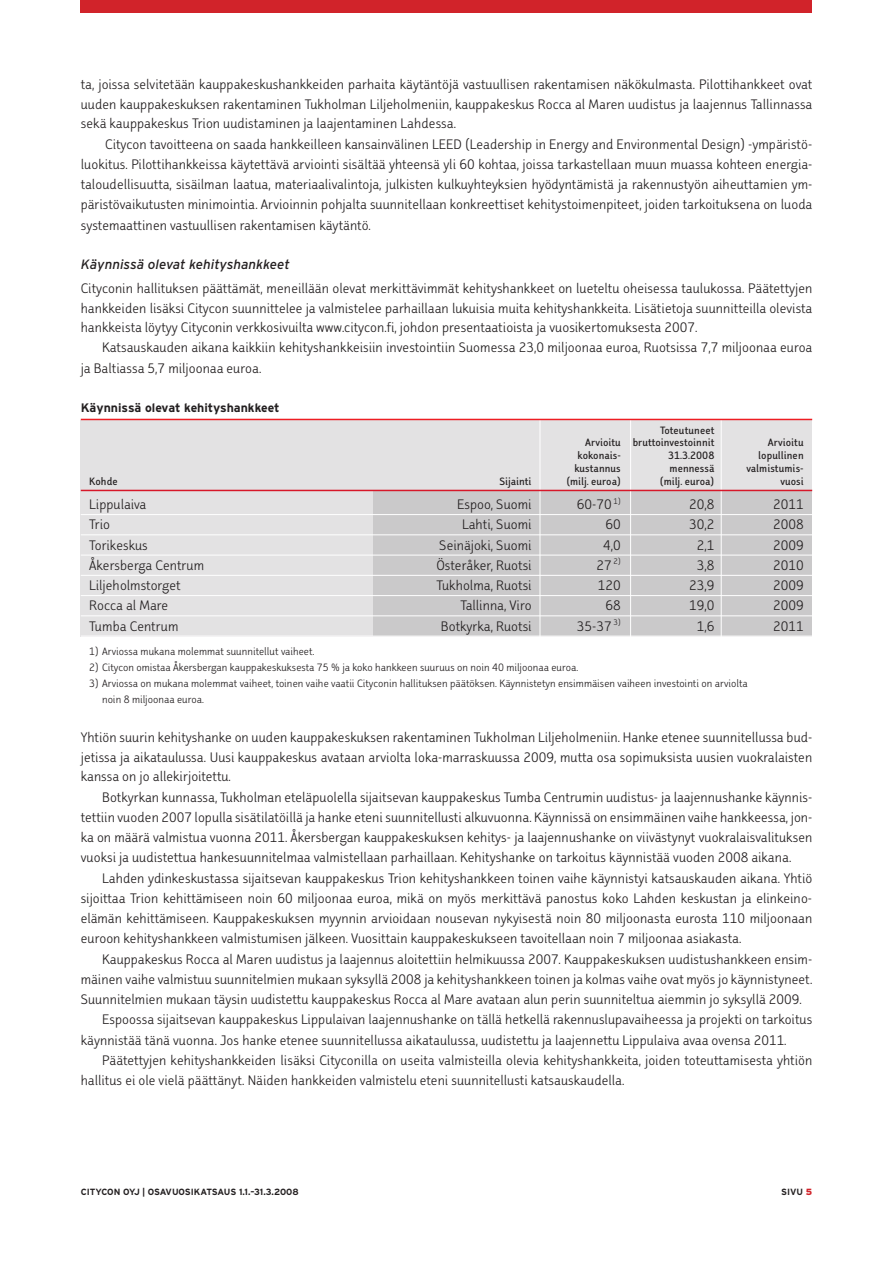
<style>
.page{position:relative;width:893px;height:1263px;background:#fff}
.page>*{position:absolute;margin:0;border:0;box-sizing:border-box;transform-origin:0 0}
.t1{font:16.5px/20.2px "Faceplate Sans A Gauge";color:#231f20;text-align:justify}
.t2{font:italic 13.5px "Interstate";color:#231f20}
.t3{font:12.75px/15.8px "Faceplate Sans A Gauge";color:#231f20}
.t4{font:12.75px/12.8px "Faceplate Sans C Gauge";color:#231f20;text-align:right}
.t5{font:700 12.3px "Interstate";color:#231f20}
.t6{font:700 9px "Interstate";color:#231f20}
.s1{font-weight:900;color:#d1232a}
</style>
<div class="page">
<div style="left:81px;top:0;width:731px;height:13px;background:#d1232a"></div>
<div style="left:81px;top:420px;width:731px;height:216px;background:#e3e2e3"></div>
<div style="left:373px;top:490px;width:439px;height:146px;background:#cac9ca"></div>
<hr style="left:540px;top:396px;width:1px;height:244px;background:#fff">
<hr style="left:630px;top:398px;width:1px;height:240px;background:#fff">
<hr style="left:721px;top:389px;width:1px;height:257px;background:#fff">
<hr style="left:81px;top:419px;width:731px;height:1px;background:#ee1d23">
<hr style="left:81px;top:490px;width:731px;height:1px;background:#d71729">
<hr style="left:81px;top:514px;width:731px;height:1px;background:#fff">
<hr style="left:81px;top:534px;width:731px;height:1px;background:#fff">
<hr style="left:81px;top:555px;width:731px;height:1px;background:#fff">
<hr style="left:81px;top:575px;width:731px;height:1px;background:#fff">
<hr style="left:81px;top:595px;width:731px;height:1px;background:#fff">
<hr style="left:81px;top:615px;width:731px;height:1px;background:#fff">
<p class="t1" style="left:81px;top:75px;width:733px;line-height:19.5px">ta, joissa selvitetään kauppakeskushankkeiden parhaita käytäntöjä vastuullisen rakentamisen näkökulmasta. Pilottihankkeet ovat uuden kauppakeskuksen rakentaminen Tukholman Liljeholmeniin, kauppakeskus Rocca al Maren uudistus ja laajennus Tallinnassa sekä kauppakeskus Trion uudistaminen ja laajentaminen Lahdessa.</p>
<p class="t1" style="left:81px;top:134px;width:733px;text-indent:24px">Citycon tavoitteena on saada hankkeilleen kansainvälinen LEED (Leadership in Energy and Environmental Design) -ympäristö&shy;luokitus. Pilottihankkeissa käytettävä arviointi sisältää yhteensä yli 60 kohtaa, joissa tarkastellaan muun muassa kohteen energia&shy;taloudellisuutta, sisäilman laatua, materiaalivalintoja, julkisten kulkuyhteyksien hyödyntämistä ja rakennustyön aiheuttamien ym&shy;päristövaikutusten minimointia. Arvioinnin pohjalta suunnitellaan konkreettiset kehitystoimenpiteet, joiden tarkoituksena on luoda systemaattinen vastuullisen rakentamisen käytäntö.</p>
<p class="t2" style="left:81px;top:257px;width:211px">Käynnissä olevat kehityshankkeet</p>
<p class="t1" style="left:81px;top:279px;width:733px;line-height:19.5px">Cityconin hallituksen päättämät, meneillään olevat merkittävimmät kehityshankkeet on lueteltu oheisessa taulukossa. Päätettyjen hankkeiden lisäksi Citycon suunnittelee ja valmistelee parhaillaan lukuisia muita kehityshankkeita. Lisätietoja suunnitteilla olevista hankkeista löytyy Cityconin verkkosivuilta www.citycon.fi, johdon presentaatioista ja vuosikertomuksesta 2007.</p>
<p class="t1" style="left:81px;top:337px;width:733px;text-indent:21px">Katsauskauden aikana kaikkiin kehityshankkeisiin investointiin Suomessa 23,0 miljoonaa euroa, Ruotsissa 7,7 miljoonaa euroa ja Baltiassa 5,7 miljoonaa euroa.</p>
<p class="t5" style="left:81px;top:401px;width:200px">Käynnissä olevat kehityshankkeet</p>
<p class="t4" style="left:585px;top:423px;width:131px">Toteutuneet<br>Arvioitu bruttoinvestoinnit</p>
<p class="t4" style="left:768px;top:436px;width:37px">Arvioitu</p>
<p class="t4" style="left:577px;top:449px;width:45px">kokonais-</p>
<p class="t4" style="left:668px;top:449px;width:48px">31.3.2008</p>
<p class="t4" style="left:758px;top:449px;width:47px">lopullinen</p>
<p class="t4" style="left:574px;top:462px;width:48px">kustannus</p>
<p class="t4" style="left:669px;top:462px;width:46px">mennessä</p>
<p class="t4" style="left:746px;top:462px;width:59px">valmistumis-</p>
<p class="t4" style="left:89px;top:474px;width:30px">Kohde</p>
<p class="t4" style="left:499px;top:474px;width:34px">Sijainti</p>
<p class="t4" style="left:566px;top:474px;width:56px">(milj. euroa)</p>
<p class="t4" style="left:660px;top:474px;width:56px">(milj. euroa)</p>
<p class="t4" style="left:780px;top:474px;width:25px">vuosi</p>
<p class="t1" style="left:89px;top:494px;width:59px">Lippulaiva</p>
<p class="t1" style="left:457px;top:494px;width:76px">Espoo, Suomi</p>
<p class="t1" style="left:577px;top:494px;width:45px">60-70 <sup>1)</sup></p>
<p class="t1" style="left:689px;top:494px;width:27px">20,8</p>
<p class="t1" style="left:773px;top:494px;width:32px">2011</p>
<p class="t1" style="left:89px;top:514px;width:22px">Trio</p>
<p class="t1" style="left:462px;top:514px;width:71px">Lahti, Suomi</p>
<p class="t1" style="left:605px;top:514px;width:17px">60</p>
<p class="t1" style="left:689px;top:514px;width:27px">30,2</p>
<p class="t1" style="left:773px;top:514px;width:32px">2008</p>
<p class="t1" style="left:89px;top:535px;width:60px">Torikeskus</p>
<p class="t1" style="left:439px;top:535px;width:94px">Seinäjoki, Suomi</p>
<p class="t1" style="left:603px;top:535px;width:19px">4,0</p>
<p class="t1" style="left:697px;top:535px;width:19px">2,1</p>
<p class="t1" style="left:773px;top:535px;width:32px">2009</p>
<p class="t1" style="left:89px;top:555px;width:116px">Åkersberga Centrum</p>
<p class="t1" style="left:436px;top:555px;width:97px">Österåker, Ruotsi</p>
<p class="t1" style="left:596px;top:555px;width:26px">27 <sup>2)</sup></p>
<p class="t1" style="left:697px;top:555px;width:19px">3,8</p>
<p class="t1" style="left:773px;top:555px;width:32px">2010</p>
<p class="t1" style="left:89px;top:575px;width:93px">Liljeholmstorget</p>
<p class="t1" style="left:436px;top:575px;width:97px">Tukholma, Ruotsi</p>
<p class="t1" style="left:598px;top:575px;width:24px">120</p>
<p class="t1" style="left:689px;top:575px;width:27px">23,9</p>
<p class="t1" style="left:773px;top:575px;width:32px">2009</p>
<p class="t1" style="left:89px;top:595px;width:80px">Rocca al Mare</p>
<p class="t1" style="left:460px;top:595px;width:73px">Tallinna, Viro</p>
<p class="t1" style="left:605px;top:595px;width:17px">68</p>
<p class="t1" style="left:689px;top:595px;width:27px">19,0</p>
<p class="t1" style="left:773px;top:595px;width:32px">2009</p>
<p class="t1" style="left:89px;top:616px;width:91px">Tumba Centrum</p>
<p class="t1" style="left:441px;top:616px;width:92px">Botkyrka, Ruotsi</p>
<p class="t1" style="left:577px;top:616px;width:45px">35-37 <sup>3)</sup></p>
<p class="t1" style="left:697px;top:616px;width:19px">1,6</p>
<p class="t1" style="left:773px;top:616px;width:32px">2011</p>
<p class="t3" style="left:89px;top:644px;width:227px">1) Arviossa mukana molemmat suunnitellut vaiheet.</p>
<p class="t3" style="left:89px;top:660px;width:490px">2) Citycon omistaa Åkersbergan kauppakeskuksesta 75 % ja koko hankkeen suuruus on noin 40 miljoonaa euroa.</p>
<p class="t3" style="left:102px;top:675px;width:647px;text-indent:-13px">3) Arviossa on mukana molemmat vaiheet, toinen vaihe vaatii Cityconin hallituksen päätöksen. Käynnistetyn ensimmäisen vaiheen investointi on arviolta noin 8 miljoonaa euroa.</p>
<p class="t1" style="left:81px;top:728px;width:733px;line-height:19.5px">Yhtiön suurin kehityshanke on uuden kauppakeskuksen rakentaminen Tukholman Liljeholmeniin. Hanke etenee suunnitellussa bud&shy;jetissa ja aikataulussa. Uusi kauppakeskus avataan arviolta loka-marraskuussa 2009, mutta osa sopimuksista uusien vuokralaisten kanssa on jo allekirjoitettu.</p>
<p class="t1" style="left:81px;top:787px;width:733px;text-indent:21px">Botkyrkan kunnassa, Tukholman eteläpuolella sijaitsevan kauppakeskus Tumba Centrumin uudistus- ja laajennushanke käynnis&shy;tettiin vuoden 2007 lopulla sisätilatöillä ja hanke eteni suunnitellusti alkuvuonna. Käynnissä on ensimmäinen vaihe hankkeessa, jon&shy;ka on määrä valmistua vuonna 2011. Åkersbergan kauppakeskuksen kehitys- ja laajennushanke on viivästynyt vuokralaisvalituksen vuoksi ja uudistettua hankesuunnitelmaa valmistellaan parhaillaan. Kehityshanke on tarkoitus käynnistää vuoden 2008 aikana.</p>
<p class="t1" style="left:81px;top:868px;width:733px;text-indent:21px">Lahden ydinkeskustassa sijaitsevan kauppakeskus Trion kehityshankkeen toinen vaihe käynnistyi katsauskauden aikana. Yhtiö sijoittaa Trion kehittämiseen noin 60 miljoonaa euroa, mikä on myös merkittävä panostus koko Lahden keskustan ja elinkeino&shy;elämän kehittämiseen. Kauppakeskuksen myynnin arvioidaan nousevan nykyisestä noin 80 miljoonasta eurosta 110 miljoonaan euroon kehityshankkeen valmistumisen jälkeen. Vuosittain kauppakeskukseen tavoitellaan noin 7 miljoonaa asiakasta.</p>
<p class="t1" style="left:102px;top:949px;width:712px">Kauppakeskus Rocca al Maren uudistus ja laajennus aloitettiin helmikuussa 2007. Kauppakeskuksen uudistushankkeen ensim-</p>
<p class="t1" style="left:81px;top:969px;width:733px">mäinen vaihe valmistuu suunnitelmien mukaan syksyllä 2008 ja kehityshankkeen toinen ja kolmas vaihe ovat myös jo käynnistyneet.</p>
<p class="t1" style="left:81px;top:989px;width:723px">Suunnitelmien mukaan täysin uudistettu kauppakeskus Rocca al Mare avataan alun perin suunniteltua aiemmin jo syksyllä 2009.</p>
<p class="t1" style="left:102px;top:1009px;width:712px">Espoossa sijaitsevan kauppakeskus Lippulaivan laajennushanke on tällä hetkellä rakennuslupavaiheessa ja projekti on tarkoitus</p>
<p class="t1" style="left:81px;top:1030px;width:707px">käynnistää tänä vuonna. Jos hanke etenee suunnitellussa aikataulussa, uudistettu ja laajennettu Lippulaiva avaa ovensa 2011.</p>
<p class="t1" style="left:102px;top:1050px;width:712px">Päätettyjen kehityshankkeiden lisäksi Cityconilla on useita valmisteilla olevia kehityshankkeita, joiden toteuttamisesta yhtiön</p>
<p class="t1" style="left:81px;top:1070px;width:545px">hallitus ei ole vielä päättänyt. Näiden hankkeiden valmistelu eteni suunnitellusti katsauskaudella.</p>
<p class="t6" style="left:81px;top:1186px;width:219px">CITYCON OYJ | OSAVUOSIKATSAUS 1.1.–31.3.2008</p>
<p class="t6" style="left:781px;top:1186px;width:33px">SIVU <span class="s1">5</span></p>
</div>
